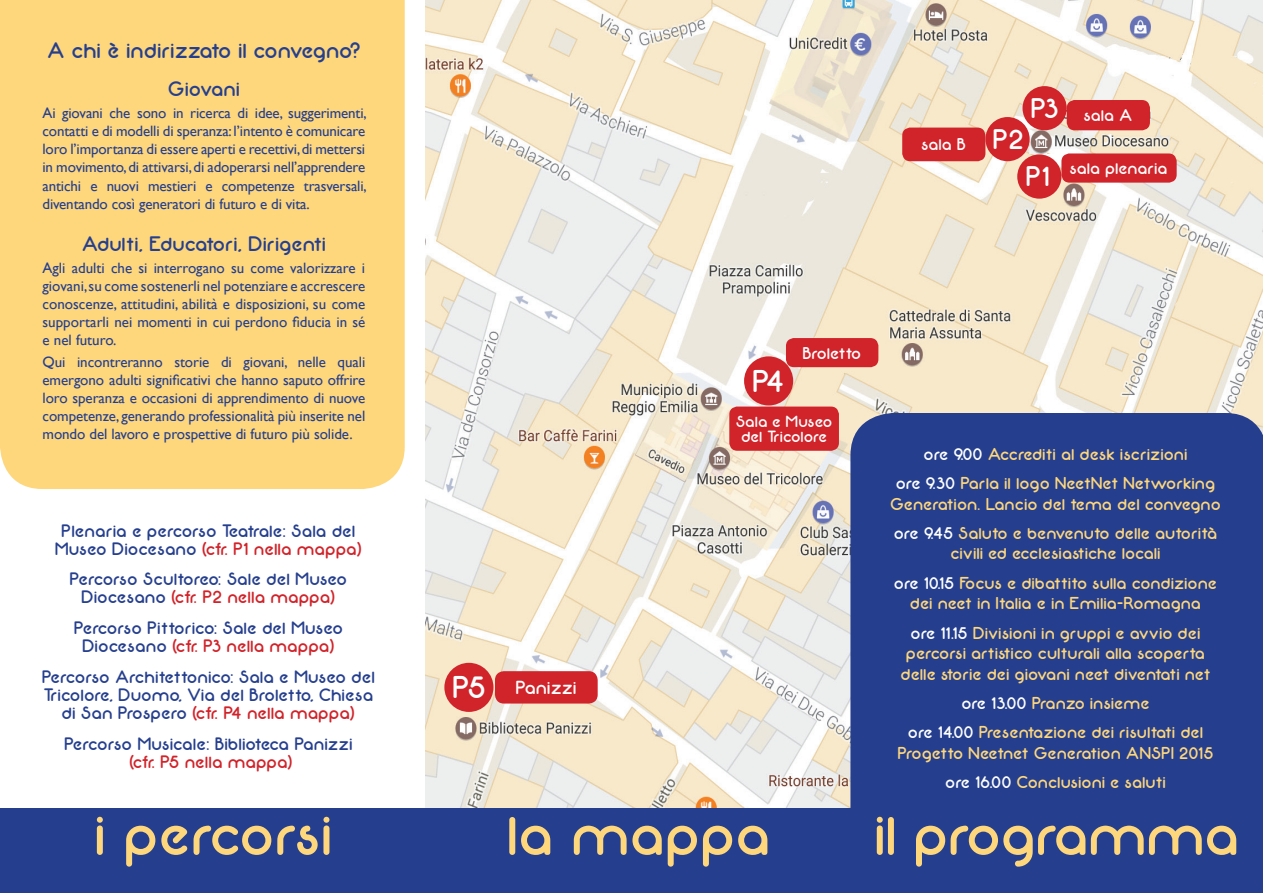
<style>
.page{position:relative;width:1263px;height:893px;background:#fff}
.page>*{position:absolute;margin:0;border:0;box-sizing:border-box;transform-origin:0 0}
.t1{font:60px "Neon 80 s";letter-spacing:-.01em;color:#fed77d}
.t2{font:31.5px "Neon 80 s";color:#fff}
.t3{font:28.35px "Neon 80 s";color:#fff}
.t4{font:22.5px "Neon 80 s";color:#253f8e}
.t5{font:21px "Neon 80 s";color:#253f8e}
.t6{font:18.9px "Neon 80 s";color:#fff}
.t7{font:18px/18px "Neon 80 s";color:#253f8e;text-align:center}
.t8{font:18px "Neon 80 s";color:#d1232a}
.t9{font:17.25px/29.2px "Neon 80 s";color:#fed77d;text-align:center}
.t10{font:16.95px "Neon 80 s";color:#fff}
.t11{font:16.2px/14.9px "Neon 80 s";color:#fff;text-align:center}
.t12{font:15px/18px "Gill Sans";letter-spacing:-.005em;color:#253f8e;text-align:justify}
.s1{color:#d1232a}
.s2{color:#fff}
</style>
<div class="page">
<div style="left:0;top:0;width:405px;height:489px;background:#fed77d"></div>
<img style="left:425px;top:0;width:838px;height:808px">
<div style="left:444px;top:663px;width:49px;height:49px;background:#d1232a;border-radius:50%"></div>
<div style="left:1022px;top:86px;width:45px;height:44px;background:#d1232a;border-radius:50%"></div>
<div style="left:985px;top:117px;width:45px;height:44px;background:#d1232a;border-radius:50%"></div>
<div style="left:1017px;top:154px;width:44px;height:45px;background:#d1232a;border-radius:50%"></div>
<div style="left:744px;top:356px;width:49px;height:49px;background:#d1232a;border-radius:50%"></div>
<div style="left:786px;top:338px;width:92px;height:29px;background:#d1232a;border-radius:8px"></div>
<div style="left:1061px;top:153px;width:116px;height:30px;background:#d1232a;border-radius:8px"></div>
<div style="left:902px;top:128px;width:83px;height:33px;background:#d1232a;border-radius:8px"></div>
<div style="left:1067px;top:100px;width:83px;height:30px;background:#d1232a;border-radius:8px"></div>
<div style="left:495px;top:671px;width:103px;height:32px;background:#d1232a;border-radius:9px"></div>
<div style="left:0;top:809px;width:850px;height:84px;background:#253f8e"></div>
<div style="left:850px;top:413px;width:413px;height:480px;background:#253f8e"></div>
<div style="left:729px;top:407px;width:110px;height:44px;background:#d1232a;border-radius:8px"></div>
<h3 class="t4" style="left:47px;top:38px;width:315px">A chi è indirizzato il convegno?</h3>
<h3 class="t5" style="left:168px;top:77px;width:73px">Giovani</h3>
<p class="t12" style="left:43px;top:104px;width:326px">Ai giovani che sono in ricerca di idee, suggerimenti, contatti e di modelli di speranza: l’intento è comunicare loro l’importanza di essere aperti e recettivi, di mettersi in movimento, di attivarsi, di adoperarsi nell’apprendere antichi e nuovi mestieri e competenze trasversali, diventando così generatori di futuro e di vita.</p>
<h3 class="t5" style="left:82px;top:232px;width:246px">Adulti, Educatori, Dirigenti</h3>
<p class="t12" style="left:43px;top:259px;width:324px">Agli adulti che si interrogano su come valorizzare i giovani, su come sostenerli nel potenziare e accrescere conoscenze, attitudini, abilità e disposizioni, su come supportarli nei momenti in cui perdono fiducia in sé e nel futuro.</p>
<p class="t12" style="left:43px;top:353px;width:324px">Qui incontreranno storie di giovani, nelle quali emergono adulti significativi che hanno saputo offrire loro speranza e occasioni di apprendimento di nuove competenze, generando professionalità più inserite nel mondo del lavoro e prospettive di futuro più solide.</p>
<p class="t7" style="left:55px;top:521px;width:309px">Plenaria e percorso Teatrale: Sala del<br>Museo Diocesano <span class="s1">(cfr. P1 nella mappa)</span></p>
<p class="t7" style="left:70px;top:570px;width:279px">Percorso Scultoreo: Sale del Museo<br>Diocesano <span class="s1">(cfr. P2 nella mappa)</span></p>
<p class="t7" style="left:74px;top:619px;width:271px">Percorso Pittorico: Sale del Museo<br>Diocesano <span class="s1">(cfr. P3 nella mappa)</span></p>
<p class="t7" style="left:42px;top:668px;width:335px">Percorso Architettonico: Sala e Museo del<br>Tricolore, Duomo, Via del Broletto, Chiesa di San Prospero <span class="s1">(cfr. P4 nella mappa)</span></p>
<p class="t7" style="left:64px;top:734px;width:290px">Percorso Musicale: Biblioteca Panizzi</p>
<p class="t8" style="left:129px;top:751px;width:165px">(cfr. P5 nella mappa)</p>
<h2 class="t2" style="left:452px;top:670px;width:35px">P5</h2>
<p class="t6" style="left:515px;top:677px;width:63px">Panizzi</p>
<h2 class="t2" style="left:752px;top:364px;width:34px">P4</h2>
<p class="t10" style="left:802px;top:343px;width:60px">Broletto</p>
<p class="t11" style="left:736px;top:414px;width:98px">Sala e Museo del Tricolore</p>
<h1 class="t1" style="left:94px;top:801px;width:240px">i percorsi</h1>
<h1 class="t1" style="left:506px;top:801px;width:266px">la mappa</h1>
<p class="t10" style="left:921px;top:135px;width:46px">sala B</p>
<h3 class="t3" style="left:992px;top:124px;width:33px">P2</h3>
<h3 class="t3" style="left:1030px;top:93px;width:30px">P3</h3>
<h3 class="t3" style="left:1025px;top:161px;width:26px">P1</h3>
<p class="t10" style="left:1083px;top:106px;width:51px">sala A</p>
<p class="t10" style="left:1069px;top:159px;width:100px">sala plenaria</p>
<p class="t9" style="left:896px;top:439px;width:321px"><span class="s2">ore 9.00</span> Accrediti al desk iscrizioni<br><span class="s2">ore 9.30</span> Parla il logo NeetNet Networking</p>
<p class="t9" style="left:890px;top:489px;width:332px;text-align:left">Generation. Lancio del tema del convegno <span class="s2">ore 9.45</span> Saluto e benvenuto delle autorità</p>
<p class="t9" style="left:894px;top:539px;width:325px">civili ed ecclesiastiche locali<br><span class="s2">ore 10.15</span> Focus e dibattito sulla condizione</p>
<p class="t9" style="left:910px;top:589px;width:293px;text-align:left">dei neet in Italia e in Emilia-Romagna <span class="s2">ore 11.15</span> Divisioni in gruppi e avvio dei</p>
<p class="t9" style="left:900px;top:643px;width:311px;line-height:20.7px">percorsi artistico culturali alla scoperta delle storie dei giovani neet diventati net</p>
<p class="t9" style="left:908px;top:689px;width:297px"><span class="s2">ore 13.00</span> Pranzo insieme<br><span class="s2">ore 14.00</span> Presentazione dei risultati del</p>
<p class="t9" style="left:898px;top:738px;width:317px">Progetto Neetnet Generation ANSPI 2015 <span class="s2">ore 16.00</span> Conclusioni e saluti</p>
<h1 class="t1" style="left:874px;top:801px;width:367px">il programma</h1>
</div>
